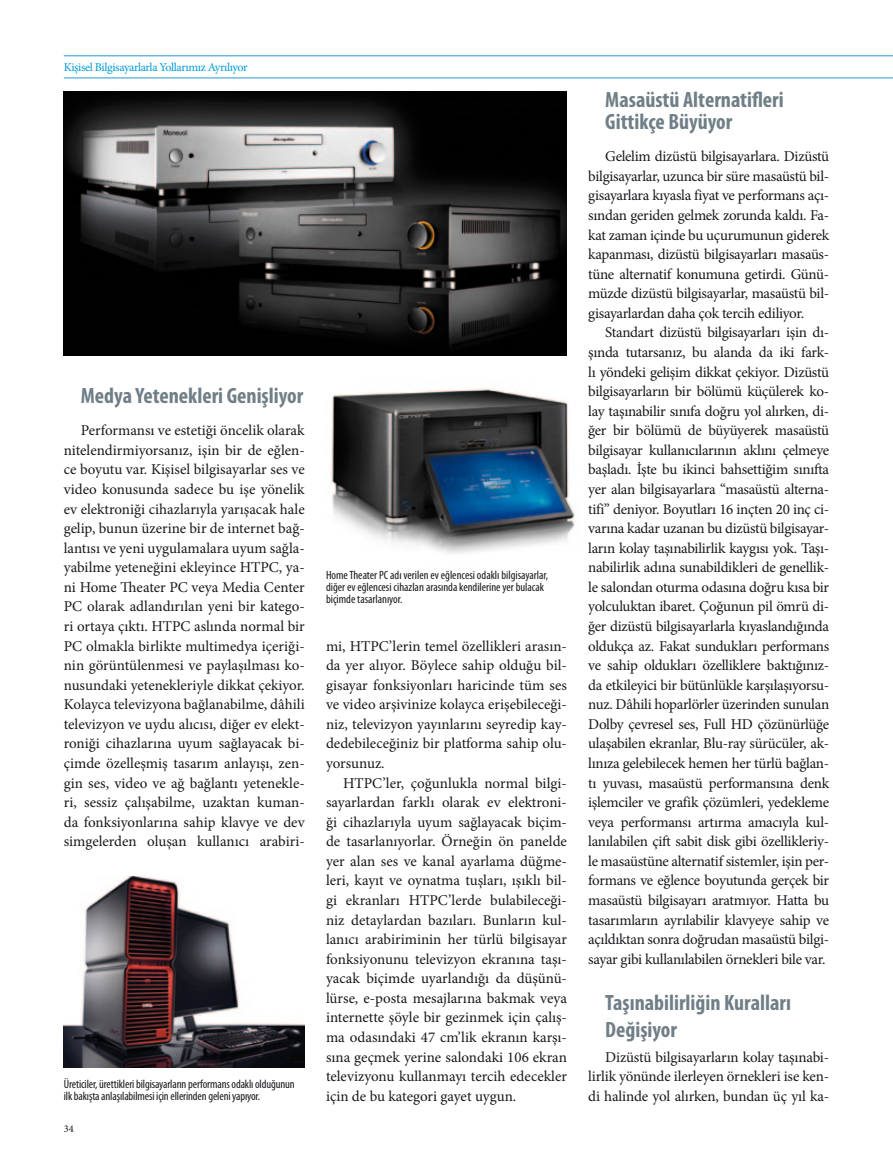
<style>
.page{position:relative;width:893px;height:1170px;background:#fff}
.page>*{position:absolute;margin:0;border:0;box-sizing:border-box;transform-origin:0 0}
.t1{font:700 condensed 22.2px/22.2px "Myriad Pro";color:#707f87}
.t2{font:15px/19.5px "Minion Pro";letter-spacing:-.01em;color:#1a171c;text-align:justify}
.t3{font:condensed 12px/12px "Myriad Pro";letter-spacing:-.01em;color:#1a171c}
.t4{font:12px "Minion Pro";letter-spacing:-.03em;color:#009bd5}
.t5{font:10.35px "Minion Pro";color:#1a171c}
</style>
<div class="page">
<hr style="left:64px;top:78px;width:829px;height:1px;background:#2699d1">
<hr style="left:64px;top:56px;width:829px;height:1px;background:#2699d1">
<img style="left:64px;top:876px;width:241px;height:191px">
<img style="left:331px;top:388px;width:244px;height:166px">
<img style="left:64px;top:91px;width:503px;height:264px">
<p class="t4" style="left:64px;top:59px;width:185px">Kişisel Bilgisayarlarla Yollarımız Ayrılıyor</p>
<h1 class="t1" style="left:81px;top:384px;width:224px">Medya Yetenekleri Genişliyor</h1>
<p class="t2" style="left:64px;top:421px;width:242px;text-indent:17px">Performansı ve estetiği öncelik olarak nitelendirmiyorsanız, işin bir de eğlen&shy;ce boyutu var. Kişisel bilgisayarlar ses ve video konusunda sadece bu işe yönelik ev elektroniği cihazlarıyla yarışacak hale gelip, bunun üzerine bir de internet bağ&shy;lantısı ve yeni uygulamalara uyum sağla&shy;yabilme yeteneğini ekleyince HTPC, ya&shy;ni Home Theater PC veya Media Center PC olarak adlandırılan yeni bir katego&shy;ri ortaya çıktı. HTPC aslında normal bir PC olmakla birlikte multimedya içeriği&shy;nin görüntülenmesi ve paylaşılması ko&shy;nusundaki yetenekleriyle dikkat çekiyor.<br>Kolayca televizyona bağlanabilme, dâhili televizyon ve uydu alıcısı, diğer ev elekt&shy;roniği cihazlarına uyum sağlayacak bi&shy;çimde özelleşmiş tasarım anlayışı, zen&shy;gin ses, video ve ağ bağlantı yetenekle&shy;ri, sessiz çalışabilme, uzaktan kuman&shy;da fonksiyonlarına sahip klavye ve dev simgelerden oluşan kullanıcı arabiri-</p>
<p class="t3" style="left:64px;top:1077px;width:232px">Üreticiler, ürettikleri bilgisayarların performans odaklı olduğunun ilk bakışta anlaşılabilmesi için ellerinden geleni yapıyor.</p>
<p class="t5" style="left:64px;top:1121px;width:11px">34</p>
<p class="t3" style="left:326px;top:568px;width:224px">Home Theater PC adı verilen ev eğlencesi odaklı bilgisayarlar, diğer ev eğlencesi cihazları arasında kendilerine yer bulacak biçimde tasarlanıyor.</p>
<p class="t2" style="left:326px;top:636px;width:242px">mi, HTPC’lerin temel özellikleri arasın&shy;da yer alıyor. Böylece sahip olduğu bil&shy;gisayar fonksiyonları haricinde tüm ses ve video arşivinize kolayca erişebileceği&shy;niz, televizyon yayınlarını seyredip kay&shy;dedebileceğiniz bir platforma sahip olu&shy;yorsunuz.</p>
<p class="t2" style="left:326px;top:773px;width:242px;text-indent:17px">HTPC’ler, çoğunlukla normal bilgi&shy;sayarlardan farklı olarak ev elektroni&shy;ği cihazlarıyla uyum sağlayacak biçim&shy;de tasarlanıyorlar. Örneğin ön panelde yer alan ses ve kanal ayarlama düğme&shy;leri, kayıt ve oynatma tuşları, ışıklı bil&shy;gi ekranları HTPC’lerde bulabileceği&shy;niz detaylardan bazıları. Bunların kul&shy;lanıcı arabiriminin her türlü bilgisayar fonksiyonunu televizyon ekranına taşı&shy;yacak biçimde uyarlandığı da düşünü&shy;lürse, e-posta mesajlarına bakmak veya internette şöyle bir gezinmek için çalış&shy;ma odasındaki 47 cm’lik ekranın karşı&shy;sına geçmek yerine salondaki 106 ekran televizyonu kullanmayı tercih edecekler için de bu kategori gayet uygun.</p>
<h1 class="t1" style="left:605px;top:88px;width:180px">Masaüstü Alternatifleri<br>Gittikçe Büyüyor</h1>
<p class="t2" style="left:588px;top:147px;width:242px;text-indent:17px">Gelelim dizüstü bilgisayarlara. Dizüstü bilgisayarlar, uzunca bir süre masaüstü bil&shy;gisayarlara kıyasla fiyat ve performans açı&shy;sından geriden gelmek zorunda kaldı. Fa&shy;kat zaman içinde bu uçurumunun giderek kapanması, dizüstü bilgisayarları masaüs&shy;tüne alternatif konumuna getirdi. Günü&shy;müzde dizüstü bilgisayarlar, masaüstü bil&shy;gisayarlardan daha çok tercih ediliyor.</p>
<p class="t2" style="left:588px;top:323px;width:242px;text-indent:17px">Standart dizüstü bilgisayarları işin dı&shy;şında tutarsanız, bu alanda da iki fark&shy;lı yöndeki gelişim dikkat çekiyor. Dizüstü bilgisayarların bir bölümü küçülerek ko&shy;lay taşınabilir sınıfa doğru yol alırken, di&shy;ğer bir bölümü de büyüyerek masaüstü bilgisayar kullanıcılarının aklını çelmeye başladı. İşte bu ikinci bahsettiğim sınıfta yer alan bilgisayarlara “masaüstü alterna&shy;tifi” deniyor. Boyutları 16 inçten 20 inç ci&shy;varına kadar uzanan bu dizüstü bilgisayar&shy;ların kolay taşınabilirlik kaygısı yok. Taşı&shy;nabilirlik adına sunabildikleri de genellik&shy;le salondan oturma odasına doğru kısa bir yolculuktan ibaret. Çoğunun pil ömrü di&shy;ğer dizüstü bilgisayarlarla kıyaslandığında oldukça az. Fakat sundukları performans ve sahip oldukları özelliklere baktığınız&shy;da etkileyici bir bütünlükle karşılaşıyorsu&shy;nuz. Dâhili hoparlörler üzerinden sunulan Dolby çevresel ses, Full HD çözünürlüğe ulaşabilen ekranlar, Blu-ray sürücüler, ak&shy;lınıza gelebilecek hemen her türlü bağlan&shy;tı yuvası, masaüstü performansına denk işlemciler ve grafik çözümleri, yedekleme veya performansı artırma amacıyla kul&shy;lanılabilen çift sabit disk gibi özellikleriy&shy;le masaüstüne alternatif sistemler, işin per&shy;formans ve eğlence boyutunda gerçek bir masaüstü bilgisayarı aratmıyor. Hatta bu tasarımların ayrılabilir klavyeye sahip ve açıldıktan sonra doğrudan masaüstü bilgi&shy;sayar gibi kullanılabilen örnekleri bile var.</p>
<h1 class="t1" style="left:605px;top:988px;width:187px;line-height:26.7px">Taşınabilirliğin Kuralları<br>Değişiyor</h1>
<p class="t2" style="left:588px;top:1046px;width:242px;text-indent:17px">Dizüstü bilgisayarların kolay taşınabi&shy;lirlik yönünde ilerleyen örnekleri ise ken&shy;di halinde yol alırken, bundan üç yıl ka-</p>
</div>
